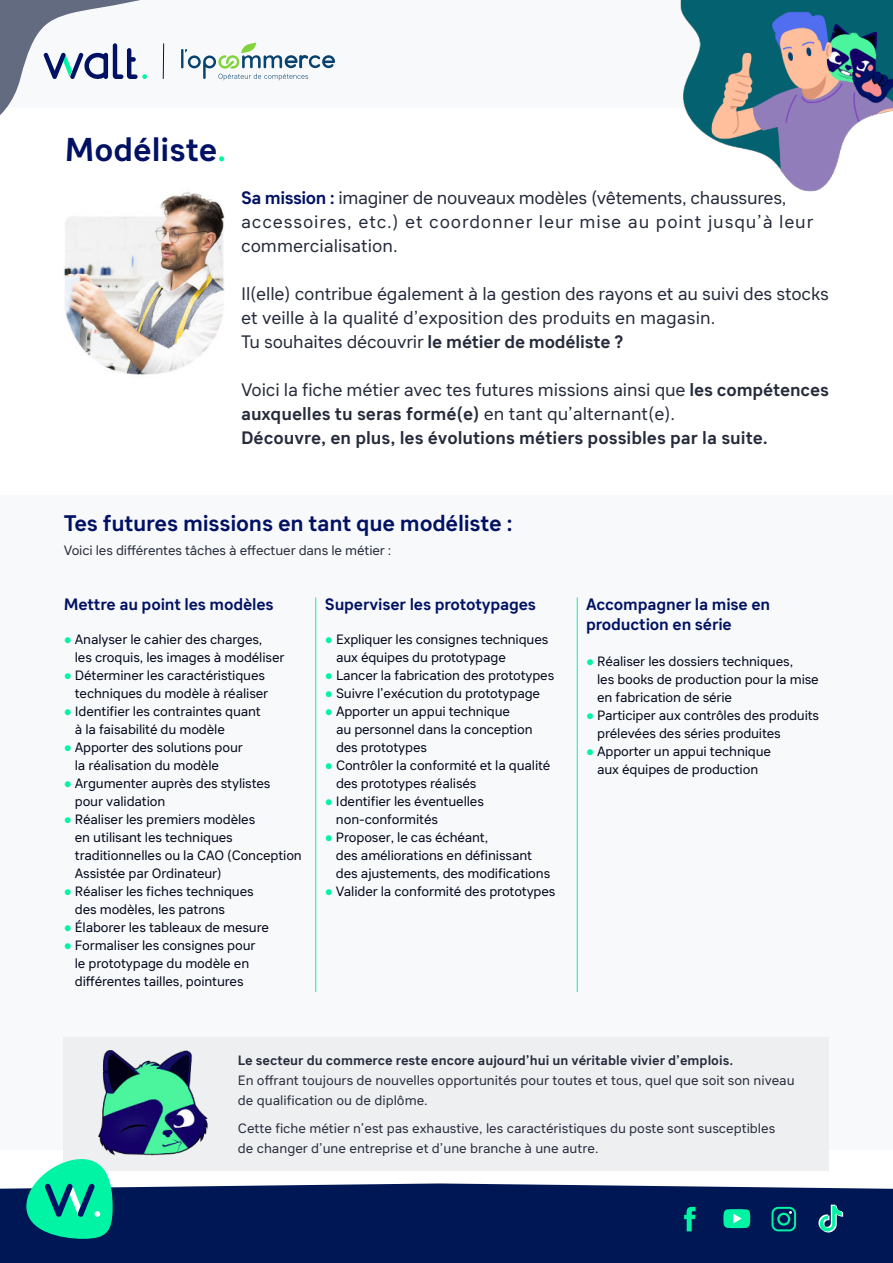
<style>
.page{position:relative;width:893px;height:1263px;background:#fff}
.page>*{position:absolute;margin:0;border:0;box-sizing:border-box;transform-origin:0 0}
.t1{font:700 33px "Sebino";color:#011163}
.t2{font:700 22.5px "Sebino";letter-spacing:-.01em;color:#011163}
.t3{font:18px/24px "Sebino";letter-spacing:-.01em;color:#262b3c}
.t4{font:700 18px/24px "Sebino";color:#262b3c}
.t5{font:700 16.5px/19.8px "Sebino";letter-spacing:-.01em;color:#011163}
.t6{font:13.5px/18px "Sebino";letter-spacing:-.01em;color:#00051a}
.t7{font:13.5px/19.8px "Sebino";color:#262b3c}
.t8{font:700 13.5px "Sebino";color:#262b3c}
.s1{color:#00f4a3}
.s2{font-weight:700;color:#011163}
.s3{font-weight:700}
.s4{font-weight:400}
.s5{font-family:"Impact";color:#00f4a3}
</style>
<div class="page">
<div style="left:0;top:0;width:893px;height:107px;background:#f8f9fa"></div>
<div style="left:0;top:495px;width:893px;height:654px;background:#f8f9fa"></div>
<hr style="left:315px;top:598px;width:1px;height:394px;background:#00f4a3">
<hr style="left:577px;top:598px;width:1px;height:394px;background:#00f4a3">
<div style="left:64px;top:1037px;width:765px;height:134px;background:#eeeff1"></div>
<img style="left:98px;top:1050px;width:110px;height:106px">
<div style="left:0;top:1183px;width:893px;height:80px;background:#001755"></div>
<img style="left:680px;top:0;width:213px;height:192px">
<svg style="left:26px;top:1159px;width:87px;height:80px"></svg>
<svg style="left:684px;top:1207px;width:12px;height:24px"></svg>
<svg style="left:771px;top:1207px;width:25px;height:24px"></svg>
<svg style="left:818px;top:1204px;width:25px;height:28px"></svg>
<svg style="left:723px;top:1209px;width:27px;height:19px"></svg>
<svg style="left:0;top:0;width:335px;height:115px"></svg>
<img style="left:64px;top:191px;width:160px;height:184px">
<h1 class="t1" style="left:65px;top:136px;width:163px">Modéliste<span class="s1">.</span></h1>
<h3 class="t3" style="left:241px;top:186px;width:574px"><span class="s2">Sa mission :</span> imaginer de nouveaux modèles (vêtements, chaussures, accessoires, etc.) et coordonner leur mise au point jusqu’à leur commercialisation.</h3>
<h3 class="t3" style="left:241px;top:282px;width:589px">Il(elle) contribue également à la gestion des rayons et au suivi des stocks et veille à la qualité d’exposition des produits en magasin.<br>Tu souhaites découvrir <span class="s3">le métier de modéliste ?</span></h3>
<h3 class="t4" style="left:241px;top:380px;width:589px"><span class="s4">Voici la fiche métier avec tes futures missions ainsi que</span> les compétences auxquelles tu seras formé(e) <span class="s4">en tant qu’alternant(e).<br></span>Découvre, en plus, les évolutions métiers possibles par la suite.</h3>
<h2 class="t2" style="left:64px;top:514px;width:451px">Tes futures missions en tant que modéliste :</h2>
<p class="t7" style="left:64px;top:541px;width:329px">Voici les différentes tâches à effectuer dans le métier :</p>
<p class="t5" style="left:64px;top:596px;width:211px">Mettre au point les modèles</p>
<p class="t6" style="left:75px;top:631px;width:211px;text-indent:-11px"><span class="s5">●</span> Analyser le cahier des charges,<br>les croquis, les images à modéliser</p>
<p class="t6" style="left:64px;top:667px;width:206px;text-align:right"><span class="s5">●</span> Déterminer les caractéristiques techniques du modèle à réaliser</p>
<p class="t6" style="left:75px;top:703px;width:188px;text-indent:-11px"><span class="s5">●</span> Identifier les contraintes quant à la faisabilité du modèle</p>
<p class="t6" style="left:75px;top:739px;width:170px;text-indent:-11px"><span class="s5">●</span> Apporter des solutions pour la réalisation du modèle</p>
<p class="t6" style="left:75px;top:775px;width:197px;text-indent:-11px"><span class="s5">●</span> Argumenter auprès des stylistes pour validation</p>
<p class="t6" style="left:75px;top:811px;width:229px;text-indent:-11px"><span class="s5">●</span> Réaliser les premiers modèles<br>en utilisant les techniques traditionnelles ou la CAO (Conception<br>Assistée par Ordinateur)</p>
<p class="t6" style="left:75px;top:883px;width:180px;text-indent:-11px"><span class="s5">●</span> Réaliser les fiches techniques des modèles, les patrons</p>
<p class="t6" style="left:64px;top:919px;width:207px"><span class="s5">●</span> Élaborer les tableaux de mesure</p>
<p class="t6" style="left:64px;top:937px;width:193px;text-align:center"><span class="s5">●</span> Formaliser les consignes pour le prototypage du modèle en différentes tailles, pointures</p>
<p class="t5" style="left:325px;top:596px;width:213px">Superviser les prototypages</p>
<p class="t6" style="left:336px;top:631px;width:214px;text-indent:-11px"><span class="s5">●</span> Expliquer les consignes techniques aux équipes du prototypage</p>
<p class="t6" style="left:325px;top:667px;width:231px"><span class="s5">●</span> Lancer la fabrication des prototypes</p>
<p class="t6" style="left:325px;top:685px;width:217px"><span class="s5">●</span> Suivre l’exécution du prototypage</p>
<p class="t6" style="left:336px;top:703px;width:198px;text-indent:-11px"><span class="s5">●</span> Apporter un appui technique<br>au personnel dans la conception des prototypes</p>
<p class="t6" style="left:336px;top:757px;width:216px;text-indent:-11px"><span class="s5">●</span> Contrôler la conformité et la qualité des prototypes réalisés</p>
<p class="t6" style="left:336px;top:793px;width:149px;text-indent:-11px"><span class="s5">●</span> Identifier les éventuelles non-conformités</p>
<p class="t6" style="left:336px;top:829px;width:216px;text-indent:-11px"><span class="s5">●</span> Proposer, le cas échéant,<br>des améliorations en définissant des ajustements, des modifications</p>
<p class="t6" style="left:325px;top:883px;width:232px"><span class="s5">●</span> Valider la conformité des prototypes</p>
<p class="t5" style="left:586px;top:596px;width:186px">Accompagner la mise en production en série</p>
<p class="t6" style="left:597px;top:652px;width:223px;text-indent:-11px"><span class="s5">●</span> Réaliser les dossiers techniques,<br>les books de production pour la mise en fabrication de série</p>
<p class="t6" style="left:597px;top:706px;width:224px;text-indent:-11px"><span class="s5">●</span> Participer aux contrôles des produits prélevées des séries produites</p>
<p class="t6" style="left:586px;top:742px;width:187px;text-align:center"><span class="s5">●</span> Apporter un appui technique aux équipes de production</p>
<p class="t8" style="left:238px;top:1055px;width:497px">Le secteur du commerce reste encore aujourd’hui un véritable vivier d’emplois.</p>
<p class="t7" style="left:238px;top:1070px;width:558px">En offrant toujours de nouvelles opportunités pour toutes et tous, quel que soit son niveau de qualification ou de diplôme.</p>
<p class="t7" style="left:238px;top:1118px;width:539px">Cette fiche métier n’est pas exhaustive, les caractéristiques du poste sont susceptibles de changer d’une entreprise et d’une branche à une autre.</p>
</div>
